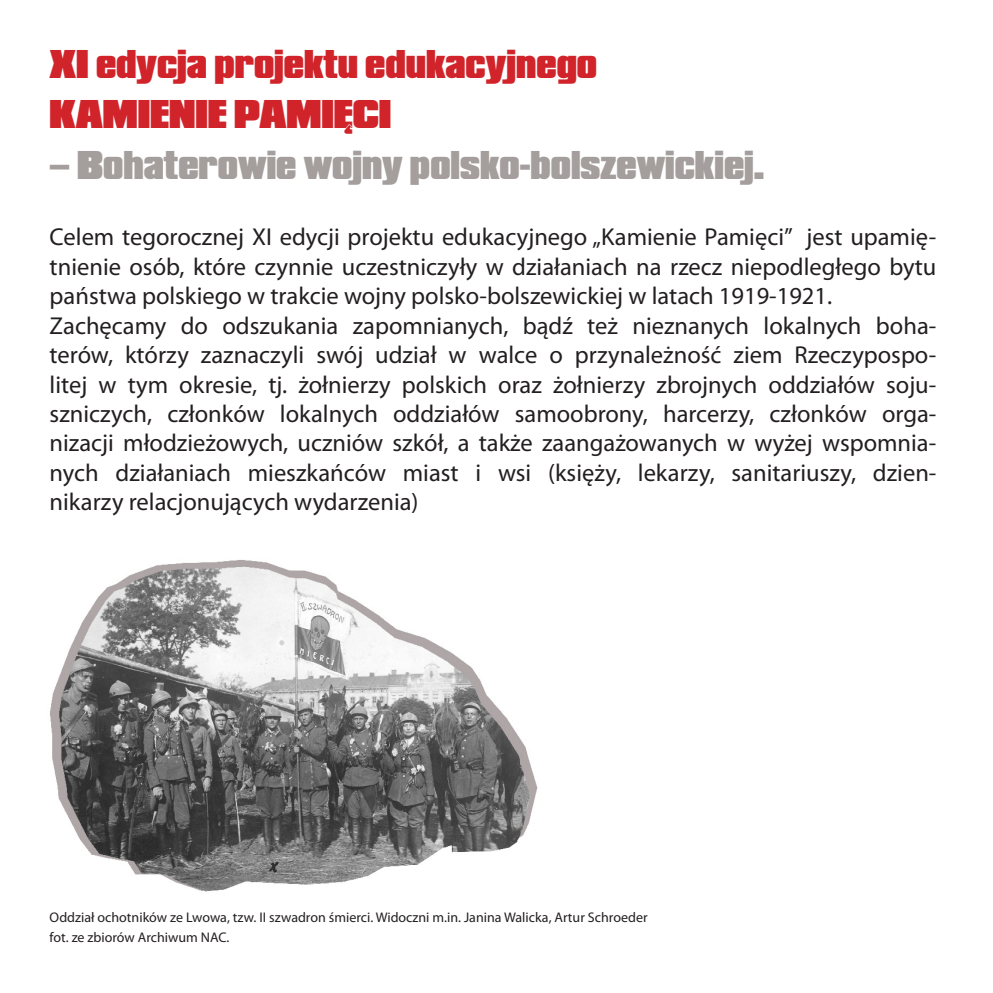
<style>
.page{position:relative;width:993px;height:993px;background:#fff}
.page>*{position:absolute;margin:0;border:0;box-sizing:border-box;transform-origin:0 0}
.t1{font:42px "Compacta PCE Blac";color:#d1232a}
.t2{font:42px "Compacta PCE Blac";color:#a49e9c}
.t3{font:24.5px/29.4px "Myriad Pro";color:#231f20;text-align:justify}
.t4{font:14px "Myriad Pro";color:#231f20}
</style>
<div class="page">
<img style="left:50px;top:560px;width:488px;height:332px">
<p class="t1" style="left:50px;top:43px;width:549px">XI edycja projektu edukacyjnego</p>
<p class="t1" style="left:50px;top:93px;width:343px">KAMIENIE PAMIĘCI</p>
<p class="t2" style="left:50px;top:144px;width:716px">– Bohaterowie wojny polsko-bolszewickiej.</p>
<p class="t3" style="left:50px;top:222px;width:887px">Celem tegorocznej XI edycji projektu edukacyjnego „Kamienie Pamięci” jest upamię&shy;tnienie osób, które czynnie uczestniczyły w działaniach na rzecz niepodległego bytu państwa polskiego w trakcie wojny polsko-bolszewickiej w latach 1919-1921.</p>
<p class="t3" style="left:50px;top:310px;width:887px">Zachęcamy do odszukania zapomnianych, bądź też nieznanych lokalnych boha&shy;terów, którzy zaznaczyli swój udział w walce o przynależność ziem Rzeczypospo&shy;litej w tym okresie, tj. żołnierzy polskich oraz żołnierzy zbrojnych oddziałów soju-</p>
<p class="t3" style="left:50px;top:398px;width:888px">szniczych, członków lokalnych oddziałów samoobrony, harcerzy, członków orga-</p>
<p class="t3" style="left:50px;top:428px;width:887px">nizacji młodzieżowych, uczniów szkół, a także zaangażowanych w wyżej wspomnia-</p>
<p class="t3" style="left:50px;top:457px;width:888px">nych działaniach mieszkańców miast i wsi (księży, lekarzy, sanitariuszy, dzien-</p>
<p class="t3" style="left:50px;top:487px;width:370px">nikarzy relacjonujących wydarzenia)</p>
<p class="t4" style="left:50px;top:908px;width:599px">Oddział ochotników ze Lwowa, tzw. II szwadron śmierci. Widoczni m.in. Janina Walicka, Artur Schroeder</p>
<p class="t4" style="left:50px;top:928px;width:181px">fot. ze zbiorów Archiwum NAC.</p>
</div>
